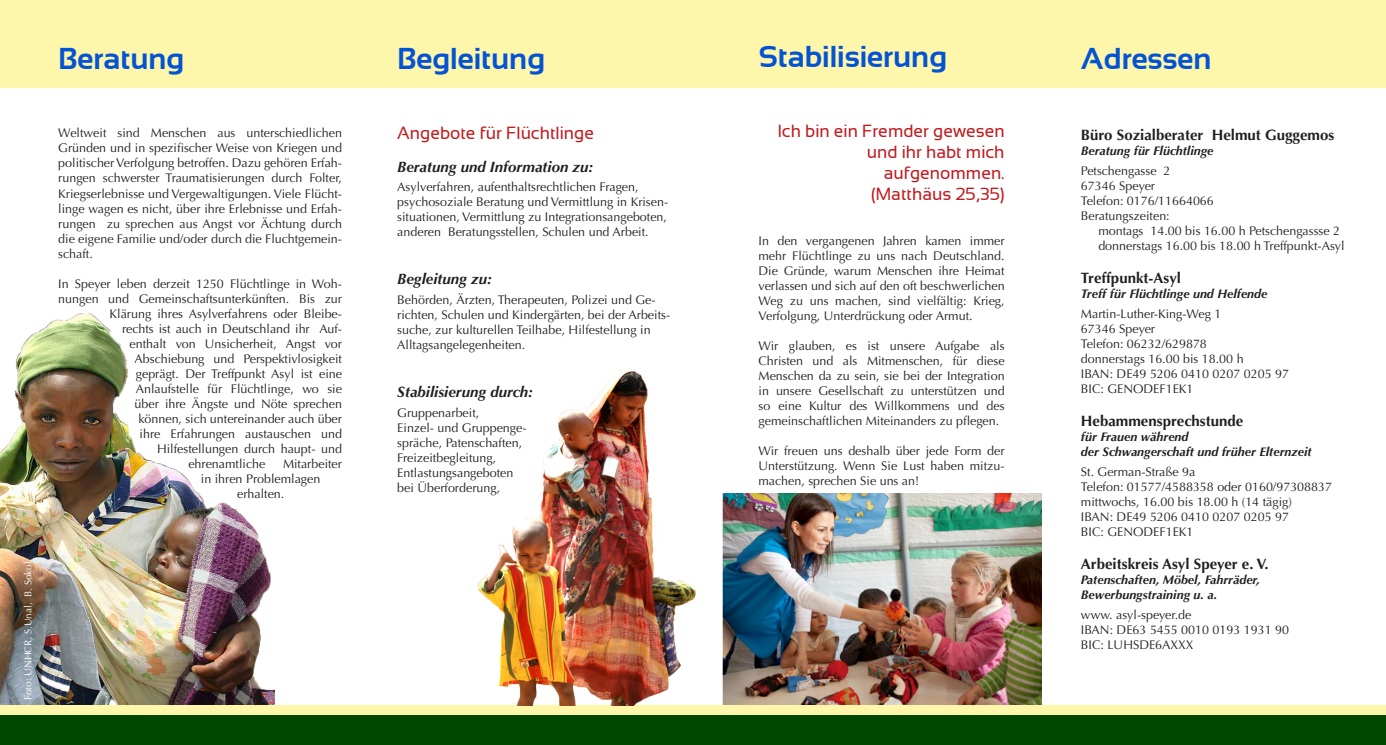
<style>
.page{position:relative;width:1386px;height:745px;background:#fff}
.page>*{position:absolute;margin:0;border:0;box-sizing:border-box;transform-origin:0 0}
.t1{font:700 30px "Sansation";color:#0353d4}
.t2{font:17.5px "Sansation";color:#c2171b}
.t3{font:700 15px "Optima";color:#231f20}
.t4{font:italic 700 15px "Optima";color:#231f20}
.t5{font:12.5px/15px "Optima";color:#231f20;text-align:justify}
.t6{font:italic 700 12.5px "Optima";color:#231f20}
.t7{font:10px "Optima";color:#fff}
</style>
<div class="page">
<div style="left:0;top:0;width:1385px;height:88px;background:#fdf6ab"></div>
<div style="left:0;top:715px;width:1385px;height:29px;background:#004700"></div>
<img style="left:0;top:314px;width:274px;height:390px">
<img style="left:722px;top:493px;width:319px;height:211px">
<div style="left:0;top:704px;width:1296px;height:40px;background:#fdf6ab"></div>
<div style="left:0;top:715px;width:1333px;height:29px;background:#004700"></div>
<img style="left:478px;top:369px;width:217px;height:335px">
<p class="t7" style="left:22px;top:699px;width:140px;rotate:-90deg">Foto: UNHCR, S.Unal, B. Sokol</p>
<p class="t1" style="left:58px;top:41px;width:128px">Beratung</p>
<p class="t1" style="left:397px;top:41px;width:149px">Begleitung</p>
<p class="t1" style="left:758px;top:39px;width:190px">Stabilisierung</p>
<p class="t1" style="left:1081px;top:41px;width:132px">Adressen</p>
<p class="t5" style="left:58px;top:126px;width:285px">Weltweit sind Menschen aus unterschiedlichen Gründen und in spezifischer Weise von Kriegen und politischer Verfolgung betroffen. Dazu gehören Erfah&shy;rungen schwerster Traumatisierungen durch Folter, Kriegserlebnisse und Vergewaltigungen. Viele Flücht&shy;linge wagen es nicht, über ihre Erlebnisse und Erfah&shy;rungen zu sprechen aus Angst vor Ächtung durch die eigene Familie und/oder durch die Fluchtgemein&shy;schaft.</p>
<p class="t5" style="left:58px;top:276px;width:285px">In Speyer leben derzeit 1250 Flüchtlinge in Woh-</p>
<p class="t5" style="left:58px;top:291px;width:285px">nungen und Gemeinschaftsunterkünften. Bis zur</p>
<p class="t5" style="left:110px;top:306px;width:234px">Klärung ihres Asylverfahrens oder Bleibe-</p>
<p class="t5" style="left:122px;top:321px;width:221px">rechts ist auch in Deutschland ihr Auf-</p>
<p class="t5" style="left:130px;top:336px;width:214px">enthalt von Unsicherheit, Angst vor</p>
<p class="t5" style="left:135px;top:351px;width:209px">Abschiebung und Perspektivlosigkeit</p>
<p class="t5" style="left:136px;top:366px;width:208px">geprägt. Der Treffpunkt Asyl ist eine</p>
<p class="t5" style="left:136px;top:381px;width:208px">Anlaufstelle für Flüchtlinge, wo sie</p>
<p class="t5" style="left:135px;top:396px;width:209px">über ihre Ängste und Nöte sprechen</p>
<p class="t5" style="left:138px;top:411px;width:205px">können, sich untereinander auch über</p>
<p class="t5" style="left:140px;top:426px;width:204px">ihre Erfahrungen austauschen und</p>
<p class="t5" style="left:157px;top:441px;width:186px">Hilfestellungen durch haupt- und</p>
<p class="t5" style="left:188px;top:456px;width:78px">ehrenamtliche</p>
<p class="t5" style="left:201px;top:456px;width:143px;text-indent:82px">Mitarbeiter in ihren Problemlagen</p>
<p class="t5" style="left:237px;top:486px;width:49px">erhalten.</p>
<p class="t2" style="left:397px;top:123px;width:198px">Angebote für Flüchtlinge</p>
<p class="t4" style="left:397px;top:158px;width:197px">Beratung und Information zu:</p>
<p class="t5" style="left:397px;top:179px;width:272px;text-align:left">Asylverfahren, aufenthaltsrechtlichen Fragen, psychosoziale Beratung und Vermittlung in Krisen&shy;situationen, Vermittlung zu Integrationsangeboten, anderen Beratungsstellen, Schulen und Arbeit.</p>
<p class="t4" style="left:397px;top:269px;width:96px">Begleitung zu:</p>
<p class="t5" style="left:397px;top:292px;width:274px;text-align:left">Behörden, Ärzten, Therapeuten, Polizei und Ge&shy;richten, Schulen und Kindergärten, bei der Arbeits&shy;suche, zur kulturellen Teilhabe, Hilfestellung in Alltagsangelegenheiten.</p>
<p class="t4" style="left:397px;top:382px;width:137px">Stabilisierung durch:</p>
<p class="t5" style="left:397px;top:405px;width:83px">Gruppenarbeit,</p>
<p class="t5" style="left:397px;top:420px;width:131px;text-align:left">Einzel- und Gruppenge&shy;spräche, Patenschaften,<br>Freizeitbegleitung,<br>Entlastungsangeboten bei Überforderung,</p>
<p class="t2" style="left:778px;top:121px;width:228px">Ich bin ein Fremder gewesen</p>
<p class="t2" style="left:867px;top:142px;width:139px">und ihr habt mich</p>
<p class="t2" style="left:884px;top:163px;width:122px">aufgenommen.</p>
<p class="t2" style="left:871px;top:184px;width:135px">(Matthäus 25,35)</p>
<p class="t5" style="left:758px;top:233px;width:247px">In den vergangenen Jahren kamen immer mehr Flüchtlinge zu uns nach Deutschland.<br>Die Gründe, warum Menschen ihre Heimat verlassen und sich auf den oft beschwerlichen Weg zu uns machen, sind vielfältig: Krieg, Verfolgung, Unterdrückung oder Armut.</p>
<p class="t5" style="left:758px;top:338px;width:247px">Wir glauben, es ist unsere Aufgabe als Christen und als Mitmenschen, für diese Menschen da zu sein, sie bei der Integration in unsere Gesellschaft zu unterstützen und so eine Kultur des Willkommens und des gemeinschaftlichen Miteinanders zu pflegen.</p>
<p class="t5" style="left:758px;top:443px;width:247px">Wir freuen uns deshalb über jede Form der Unterstützung. Wenn Sie Lust haben mitzu&shy;machen, sprechen Sie uns an!</p>
<p class="t3" style="left:1081px;top:126px;width:255px">Büro Sozialberater Helmut Guggemos</p>
<p class="t6" style="left:1081px;top:143px;width:134px">Beratung für Flüchtlinge</p>
<p class="t5" style="left:1081px;top:163px;width:91px">Petschengasse 2</p>
<p class="t5" style="left:1081px;top:178px;width:76px">67346 Speyer</p>
<p class="t5" style="left:1081px;top:193px;width:134px">Telefon: 0176/11664066</p>
<p class="t5" style="left:1081px;top:208px;width:90px">Beratungszeiten:</p>
<p class="t5" style="left:1098px;top:223px;width:243px">montags 14.00 bis 16.00 h Petschengassse 2</p>
<p class="t5" style="left:1098px;top:238px;width:248px">donnerstags 16.00 bis 18.00 h Treffpunkt-Asyl</p>
<p class="t3" style="left:1081px;top:269px;width:102px">Treffpunkt-Asyl</p>
<p class="t6" style="left:1081px;top:286px;width:188px">Treff für Flüchtlinge und Helfende</p>
<p class="t5" style="left:1081px;top:306px;width:142px">Martin-Luther-King-Weg 1</p>
<p class="t5" style="left:1081px;top:321px;width:76px">67346 Speyer</p>
<p class="t5" style="left:1081px;top:336px;width:127px">Telefon: 06232/629878</p>
<p class="t5" style="left:1081px;top:351px;width:164px">donnerstags 16.00 bis 18.00 h</p>
<p class="t5" style="left:1081px;top:366px;width:210px">IBAN: DE49 5206 0410 0207 0205 97</p>
<p class="t5" style="left:1081px;top:381px;width:114px">BIC: GENODEF1EK1</p>
<p class="t3" style="left:1081px;top:412px;width:164px">Hebammensprechstunde</p>
<p class="t6" style="left:1081px;top:429px;width:109px">für Frauen während</p>
<p class="t6" style="left:1081px;top:444px;width:232px">der Schwangerschaft und früher Elternzeit</p>
<p class="t5" style="left:1081px;top:464px;width:116px">St. German-Straße 9a</p>
<p class="t5" style="left:1081px;top:479px;width:253px">Telefon: 01577/4588358 oder 0160/97308837</p>
<p class="t5" style="left:1081px;top:494px;width:212px">mittwochs, 16.00 bis 18.00 h (14 tägig)</p>
<p class="t5" style="left:1081px;top:509px;width:210px">IBAN: DE49 5206 0410 0207 0205 97</p>
<p class="t5" style="left:1081px;top:524px;width:114px">BIC: GENODEF1EK1</p>
<p class="t3" style="left:1081px;top:555px;width:189px">Arbeitskreis Asyl Speyer e. V.</p>
<p class="t6" style="left:1081px;top:572px;width:180px">Patenschaften, Möbel, Fahrräder,</p>
<p class="t6" style="left:1081px;top:587px;width:138px">Bewerbungstraining u. a.</p>
<p class="t5" style="left:1081px;top:607px;width:112px">www. asyl-speyer.de</p>
<p class="t5" style="left:1081px;top:622px;width:210px">IBAN: DE63 5455 0010 0193 1931 90</p>
<p class="t5" style="left:1081px;top:637px;width:114px">BIC: LUHSDE6AXXX</p>
</div>
